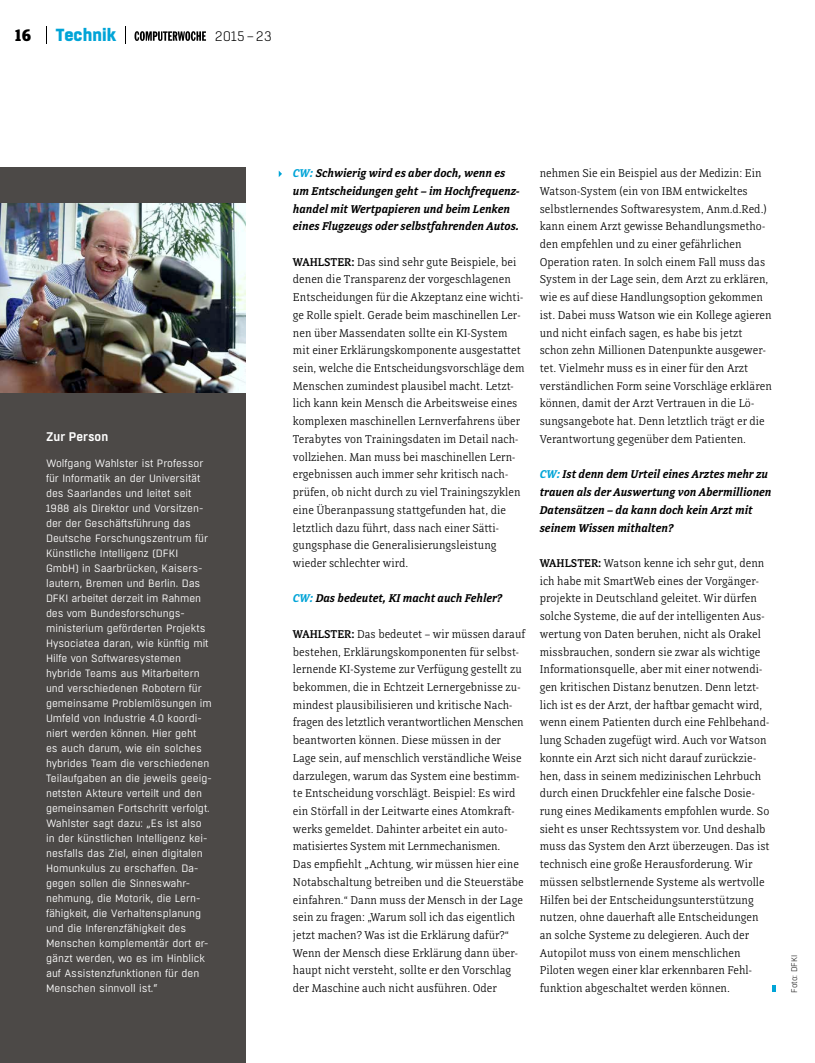
<style>
.page{position:relative;width:815px;height:1063px;background:#fff}
.page>*{position:absolute;margin:0;border:0;box-sizing:border-box;transform-origin:0 0}
.t1{font:800 17.5px "Boxed";color:#00a4d7}
.t2{font:800 17.5px "Directa Serif";color:#000}
.t3{font:300 13.75px "Boxed";color:#000}
.t4{font:600 12.5px "Boxed";color:#fff}
.t5{font:300 11.88px/17.8px "Directa Serif";color:#000}
.t6{font:italic 600 11.88px/17.8px "Directa Serif";color:#000}
.t7{font:10.62px/15px "Boxed";color:#fff}
.t8{font:300 8.12px "Boxed";color:#000}
.s1{color:#00a4d7}
.s2{font-weight:500}
</style>
<div class="page">
<svg style="left:46px;top:26px;width:1px;height:18px"></svg>
<svg style="left:125px;top:26px;width:1px;height:18px"></svg>
<svg style="left:135px;top:31px;width:71px;height:10px"></svg>
<svg style="left:279px;top:171px;width:3px;height:6px"></svg>
<div style="left:0;top:168px;width:246px;height:895px;background:#4c4947"></div>
<svg style="left:772px;top:986px;width:4px;height:6px"></svg>
<img style="left:0;top:204px;width:246px;height:188px">
<h1 class="t2" style="left:15px;top:24px;width:18px">16</h1>
<h1 class="t1" style="left:56px;top:23px;width:62px">Technik</h1>
<p class="t3" style="left:215px;top:27px;width:59px">2015–23</p>
<p class="t4" style="left:46px;top:428px;width:64px">Zur Person</p>
<p class="t7" style="left:46px;top:456px;width:167px">Wolfgang Wahlster ist Professor für Informatik an der Universität des Saarlandes und leitet seit<br>1988 als Direktor und Vorsitzen&shy;der der Geschäftsführung das<br>Deutsche Forschungszentrum für<br>Künstliche Intelligenz (DFKI<br>GmbH) in Saarbrücken, Kaisers&shy;lautern, Bremen und Berlin. Das<br>DFKI arbeitet derzeit im Rahmen des vom Bundesforschungs&shy;ministerium geförderten Projekts<br>Hysociatea daran, wie künftig mit<br>Hilfe von Softwaresystemen hybride Teams aus Mitarbeitern und verschiedenen Robotern für gemeinsame Problemlösungen im<br>Umfeld von Industrie 4.0 koordi&shy;niert werden können. Hier geht<br>es auch darum, wie ein solches hybrides Team die verschiedenen<br>Teilaufgaben an die jeweils geeig&shy;netsten Akteure verteilt und den gemeinsamen Fortschritt verfolgt.<br>Wahlster sagt dazu: „Es ist also in der künstlichen Intelligenz kei&shy;nesfalls das Ziel, einen digitalen<br>Homunkulus zu erschaffen. Da&shy;gegen sollen die Sinneswahr&shy;nehmung, die Motorik, die Lern&shy;fähigkeit, die Verhaltensplanung und die Inferenzfähigkeit des<br>Menschen komplementär dort er&shy;gänzt werden, wo es im Hinblick auf Assistenzfunktionen für den<br>Menschen sinnvoll ist.“</p>
<p class="t6" style="left:293px;top:165px;width:228px"><span class="s1">CW:</span> Schwierig wird es aber doch, wenn es um Entscheidungen geht – im Hochfrequenz&shy;handel mit Wertpapieren und beim Lenken eines Flugzeugs oder selbstfahrenden Autos.</p>
<p class="t5" style="left:293px;top:253px;width:233px"><span class="s2">WAHLSTER:</span> Das sind sehr gute Beispiele, bei denen die Transparenz der vorgeschlagenen Entscheidungen für die Akzeptanz eine wichti&shy;ge Rolle spielt. Gerade beim maschinellen Ler&shy;nen über Massendaten sollte ein KI-System mit einer Erklärungskomponente ausgestattet sein, welche die Entscheidungsvorschläge dem Menschen zumindest plausibel macht. Letzt&shy;lich kann kein Mensch die Arbeitsweise eines komplexen maschinellen Lernverfahrens über Terabytes von Trainingsdaten im Detail nach&shy;vollziehen. Man muss bei maschinellen Lern&shy;ergebnissen auch immer sehr kritisch nach&shy;prüfen, ob nicht durch zu viel Trainingszyklen eine Überanpassung stattgefunden hat, die letztlich dazu führt, dass nach einer Sätti&shy;gungsphase die Generalisierungsleistung wieder schlechter wird.</p>
<p class="t6" style="left:293px;top:590px;width:211px"><span class="s1">CW:</span> Das bedeutet, KI macht auch Fehler?</p>
<p class="t5" style="left:293px;top:625px;width:234px"><span class="s2">WAHLSTER:</span> Das bedeutet – wir müssen darauf bestehen, Erklärungskomponenten für selbst&shy;lernende KI-Systeme zur Verfügung gestellt zu bekommen, die in Echtzeit Lernergebnisse zu&shy;mindest plausibilisieren und kritische Nach&shy;fragen des letztlich verantwortlichen Menschen beantworten können. Diese müssen in der Lage sein, auf menschlich verständliche Weise darzulegen, warum das System eine bestimm&shy;te Entscheidung vorschlägt. Beispiel: Es wird ein Störfall in der Leitwarte eines Atomkraft&shy;werks gemeldet. Dahinter arbeitet ein auto&shy;matisiertes System mit Lernmechanismen.<br>Das empfiehlt „Achtung, wir müssen hier eine Notabschaltung betreiben und die Steuerstäbe einfahren.“ Dann muss der Mensch in der Lage sein zu fragen: „Warum soll ich das eigentlich jetzt machen? Was ist die Erklärung dafür?“ Wenn der Mensch diese Erklärung dann über&shy;haupt nicht versteht, sollte er den Vorschlag der Maschine auch nicht ausführen. Oder</p>
<p class="t5" style="left:540px;top:164px;width:234px">nehmen Sie ein Beispiel aus der Medizin: Ein Watson-System (ein von IBM entwickeltes selbstlernendes Softwaresystem, Anm.d.Red.) kann einem Arzt gewisse Behandlungsmetho&shy;den empfehlen und zu einer gefährlichen Operation raten. In solch einem Fall muss das System in der Lage sein, dem Arzt zu erklären, wie es auf diese Handlungsoption gekommen ist. Dabei muss Watson wie ein Kollege agieren und nicht einfach sagen, es habe bis jetzt schon zehn Millionen Datenpunkte ausgewer&shy;tet. Vielmehr muss es in einer für den Arzt verständlichen Form seine Vorschläge erklären können, damit der Arzt Vertrauen in die Lö&shy;sungsangebote hat. Denn letztlich trägt er die Verantwortung gegenüber dem Patienten.</p>
<p class="t6" style="left:540px;top:466px;width:233px"><span class="s1">CW:</span> Ist denn dem Urteil eines Arztes mehr zu trauen als der Auswertung von Abermillionen Datensätzen – da kann doch kein Arzt mit seinem Wissen mithalten?</p>
<p class="t5" style="left:540px;top:554px;width:231px"><span class="s2">WAHLSTER:</span> Watson kenne ich sehr gut, denn ich habe mit SmartWeb eines der Vorgänger&shy;projekte in Deutschland geleitet. Wir dürfen solche Systeme, die auf der intelligenten Aus&shy;wertung von Daten beruhen, nicht als Orakel missbrauchen, sondern sie zwar als wichtige Informationsquelle, aber mit einer notwendi&shy;gen kritischen Distanz benutzen. Denn letzt&shy;lich ist es der Arzt, der haftbar gemacht wird, wenn einem Patienten durch eine Fehlbehand&shy;lung Schaden zugefügt wird. Auch vor Watson konnte ein Arzt sich nicht darauf zurückzie&shy;hen, dass in seinem medizinischen Lehrbuch durch einen Druckfehler eine falsche Dosie&shy;rung eines Medikaments empfohlen wurde. So sieht es unser Rechtssystem vor. Und deshalb muss das System den Arzt überzeugen. Das ist technisch eine große Herausforderung. Wir müssen selbstlernende Systeme als wertvolle Hilfen bei der Entscheidungsunterstützung nutzen, ohne dauerhaft alle Entscheidungen an solche Systeme zu delegieren. Auch der Autopilot muss von einem menschlichen Piloten wegen einer klar erkennbaren Fehl&shy;funktion abgeschaltet werden können.</p>
<p class="t8" style="left:789px;top:993px;width:40px;rotate:-90deg">Foto: DFKI</p>
</div>
